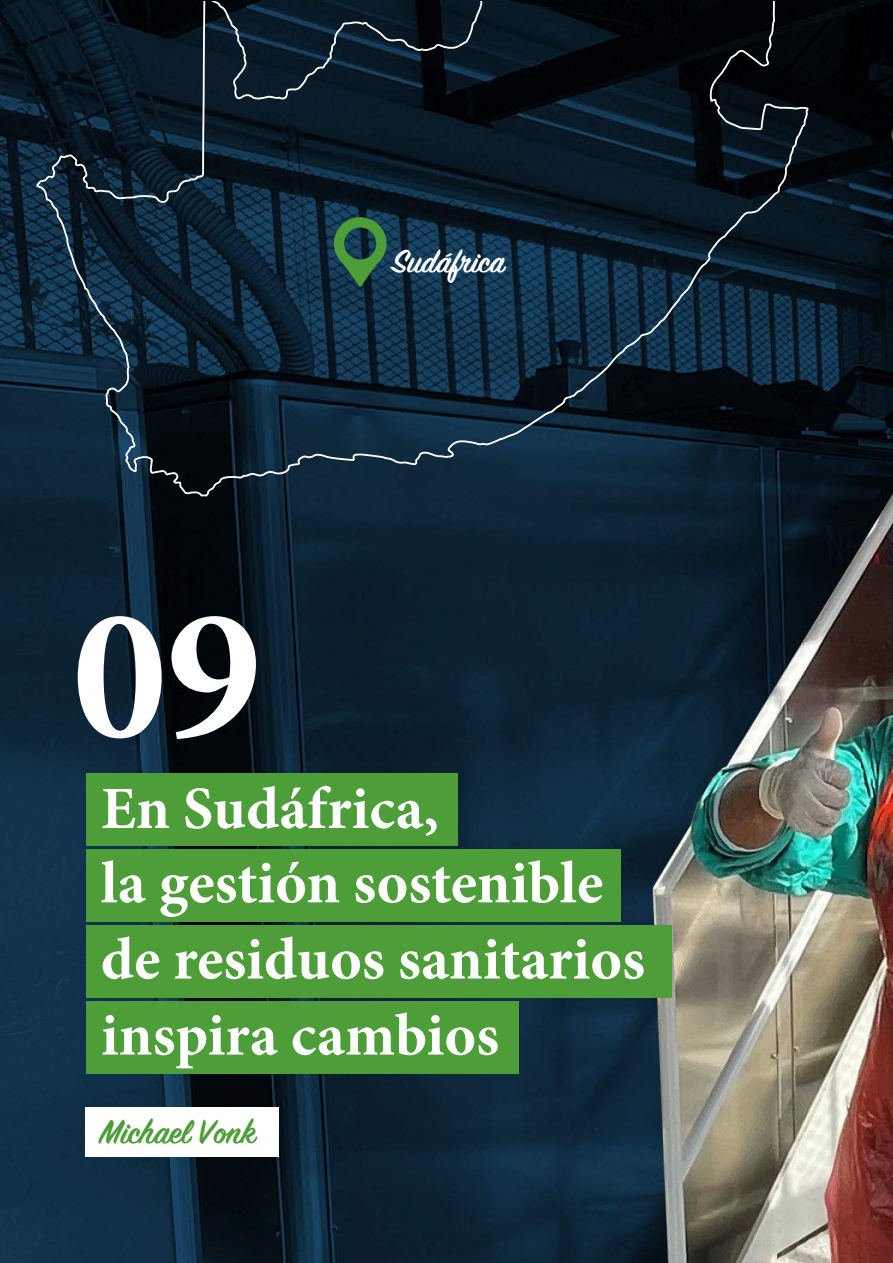
<style>
.page{position:relative;width:893px;height:1263px;background:#fff}
.page>*{position:absolute;margin:0;border:0;box-sizing:border-box;transform-origin:0 0}
.t1{font:700 189px "Minion Pro";color:#fff}
.t2{font:700 60px/75.4px "Minion Pro";color:#fff}
.t3{font:600 37.5px "Sign Painter House Script";color:#4d9e38}
.t4{font:600 36px "Sign Painter House Script";color:#fff}
</style>
<div class="page">
<img style="left:0;top:0;width:893px;height:1263px">
<svg style="left:36px;top:2px;width:773px;height:505px;background:#0d2130"></svg>
<svg style="left:333px;top:216px;width:54px;height:71px;background:#2a6144"></svg>
<div style="left:86px;top:773px;width:372px;height:72px;background:#4d9e38"></div>
<div style="left:86px;top:849px;width:535px;height:72px;background:#4d9e38"></div>
<div style="left:86px;top:926px;width:586px;height:72px;background:#4d9e38"></div>
<div style="left:86px;top:1002px;width:433px;height:72px;background:#4d9e38"></div>
<div style="left:85px;top:1107px;width:194px;height:50px;background:#fff"></div>
<h1 class="t1" style="left:72px;top:563px;width:191px">09</h1>
<p class="t4" style="left:392px;top:240px;width:114px">Sudáfrica</p>
<p class="t2" style="left:101px;top:773px;width:546px">En Sudáfrica,<br>la gestión sostenible de residuos sanitarios inspira cambios</p>
<p class="t3" style="left:100px;top:1109px;width:157px">Michael Vonk</p>
</div>
